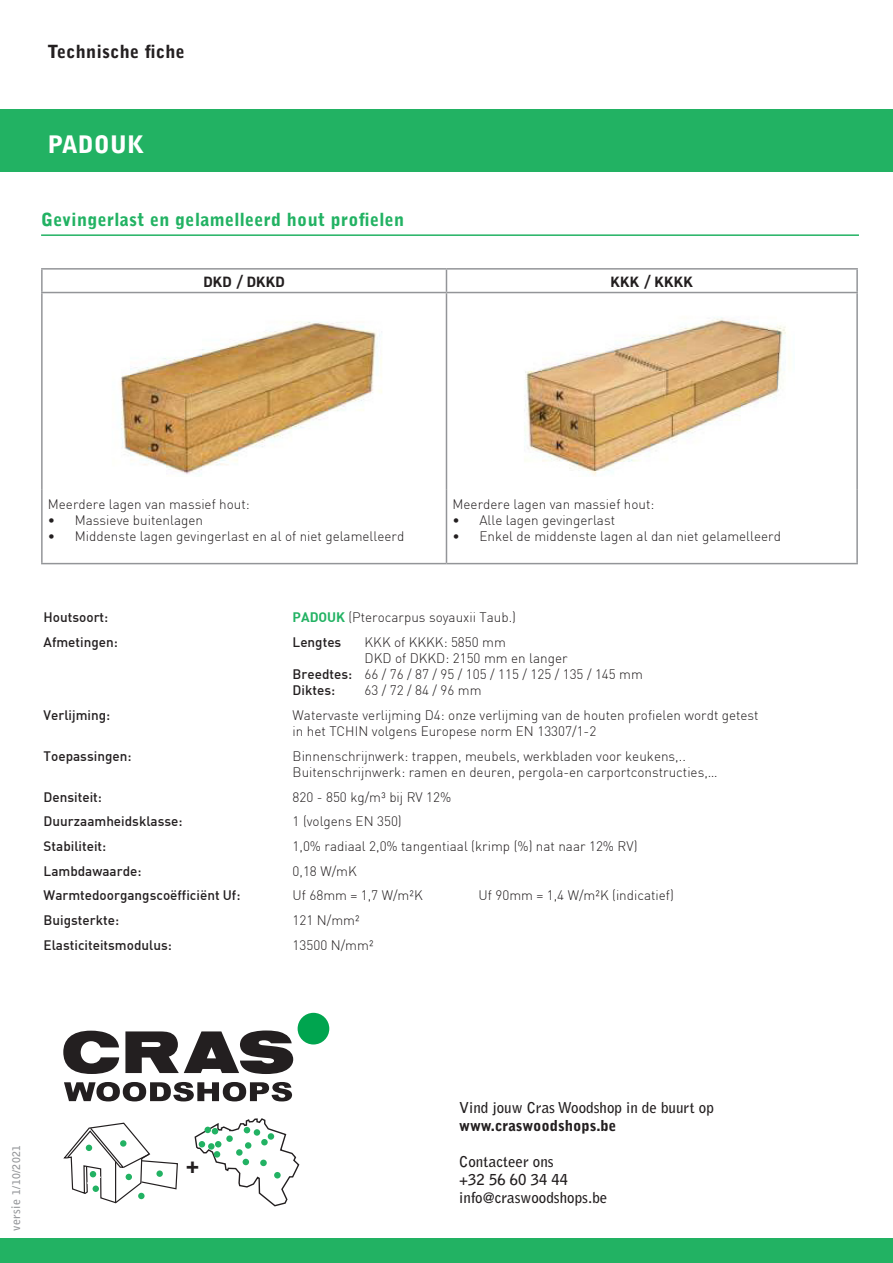
<style>
.page{position:relative;width:893px;height:1263px;background:#fff}
.page>*{position:absolute;margin:0;border:0;box-sizing:border-box;transform-origin:0 0}
.t1{font:900 24px "Bell Gothic Std";color:#fff}
.t2{font:900 22.65px "Bell Gothic Std";color:#231f20}
.t3{font:900 18px "Bell Gothic Std";letter-spacing:.02em;color:#22b263}
.t4{font:900 18px "Bell Gothic Std";letter-spacing:.02em;color:#231f20}
.t5{font:700 15px "Bell Gothic Std";color:#231f20}
.t6{font:900 15px "Bell Gothic Std";color:#231f20}
.t7{font:700 15px "DIN2014";color:#231f20}
.t8{font:13.5px/16.2px "DIN Light";color:#231f20}
.t9{font:13.5px "DIN Medium";color:#231f20}
.t10{font:700 10.5px "Bell Gothic Std";letter-spacing:.04em;color:#939598}
.s1{font-family:"DIN Bold";color:#22b263}
.s2{font-family:"DIN Medium"}
.s3{font-size:12px}
</style>
<div class="page">
<div style="left:0;top:1239px;width:893px;height:24px;background:#22b263"></div>
<svg style="left:63px;top:1031px;width:56px;height:43px"></svg>
<svg style="left:125px;top:1030px;width:168px;height:44px"></svg>
<div style="left:298px;top:1013px;width:31px;height:31px;background:#00a54f;border-radius:50%"></div>
<svg style="left:64px;top:1082px;width:228px;height:19px"></svg>
<svg style="left:63px;top:1122px;width:115px;height:82px"></svg>
<svg style="left:194px;top:1118px;width:106px;height:89px"></svg>
<div style="left:268px;top:1133px;width:6px;height:7px;background:#22b263;border-radius:50%"></div>
<div style="left:261px;top:1139px;width:7px;height:6px;background:#22b263;border-radius:50%"></div>
<div style="left:260px;top:1159px;width:7px;height:7px;background:#22b263;border-radius:50%"></div>
<div style="left:274px;top:1172px;width:7px;height:6px;background:#22b263;border-radius:50%"></div>
<div style="left:0;top:109px;width:893px;height:63px;background:#22b263"></div>
<hr style="left:41px;top:268px;width:405px;height:2px;background:#939598">
<hr style="left:41px;top:270px;width:2px;height:22px;background:#939598">
<hr style="left:446px;top:268px;width:412px;height:2px;background:#939598">
<svg style="left:446px;top:270px;width:1px;height:22px"></svg>
<hr style="left:856px;top:270px;width:2px;height:22px;background:#939598">
<hr style="left:41px;top:292px;width:405px;height:1px;background:#939598">
<hr style="left:41px;top:293px;width:2px;height:197px;background:#939598">
<hr style="left:446px;top:292px;width:412px;height:1px;background:#939598">
<hr style="left:446px;top:293px;width:1px;height:197px;background:#939598">
<hr style="left:856px;top:293px;width:2px;height:197px;background:#939598">
<hr style="left:41px;top:490px;width:2px;height:73px;background:#939598">
<hr style="left:446px;top:490px;width:1px;height:73px;background:#939598">
<hr style="left:856px;top:490px;width:2px;height:73px;background:#939598">
<hr style="left:41px;top:563px;width:405px;height:1px;background:#939598">
<hr style="left:446px;top:563px;width:412px;height:1px;background:#939598">
<hr style="left:41px;top:234px;width:818px;height:2px;background:#22b263">
<img style="left:119px;top:321px;width:263px;height:155px">
<img style="left:524px;top:317px;width:267px;height:159px">
<p class="t4" style="left:48px;top:41px;width:139px">Technische fiche</p>
<p class="t1" style="left:48px;top:130px;width:98px">PADOUK</p>
<p class="t3" style="left:41px;top:209px;width:365px">Gevingerlast en gelamelleerd hout profielen</p>
<p class="t7" style="left:204px;top:271px;width:83px">DKD / DKKD</p>
<p class="t7" style="left:611px;top:271px;width:84px">KKK / KKKK</p>
<p class="t8" style="left:48px;top:496px;width:203px">Meerdere lagen van massief hout:</p>
<p class="t8" style="left:48px;top:512px;width:157px">• Massieve buitenlagen</p>
<p class="t8" style="left:48px;top:528px;width:358px">• Middenste lagen gevingerlast en al of niet gelamelleerd</p>
<p class="t8" style="left:452px;top:496px;width:203px">Meerdere lagen van massief hout:</p>
<p class="t8" style="left:452px;top:512px;width:164px">• Alle lagen gevingerlast</p>
<p class="t8" style="left:452px;top:528px;width:330px">• Enkel de middenste lagen al dan niet gelamelleerd</p>
<p class="t9" style="left:44px;top:608px;width:66px">Houtsoort:</p>
<p class="t8" style="left:293px;top:609px;width:225px"><span class="s1">PADOUK</span> (Pterocarpus soyauxii Taub.)</p>
<p class="t9" style="left:44px;top:633px;width:76px">Afmetingen:</p>
<p class="t9" style="left:293px;top:633px;width:50px">Lengtes</p>
<p class="t8" style="left:365px;top:633px;width:143px">KKK of KKKK: 5850 mm</p>
<p class="t8" style="left:365px;top:650px;width:204px">DKD of DKKD: 2150 mm en langer</p>
<p class="t8" style="left:293px;top:666px;width:352px"><span class="s2">Breedtes:</span> 66 / 76 / 87 / 95 / 105 / 115 / 125 / 135 / 145 mm</p>
<p class="t9" style="left:293px;top:682px;width:44px">Diktes:</p>
<p class="t8" style="left:365px;top:682px;width:119px">63 / 72 / 84 / 96 mm</p>
<p class="t9" style="left:44px;top:706px;width:68px">Verlijming:</p>
<p class="t8" style="left:293px;top:707px;width:468px">Watervaste verlijming D4: onze verlijming van de houten profielen wordt getest in het TCHIN volgens Europese norm EN 13307/1-2</p>
<p class="t9" style="left:44px;top:747px;width:89px">Toepassingen:</p>
<p class="t8" style="left:293px;top:748px;width:426px">Binnenschrijnwerk: trappen, meubels, werkbladen voor keukens,..<br>Buitenschrijnwerk: ramen en deuren, pergola-en carportconstructies,…</p>
<p class="t9" style="left:44px;top:788px;width:60px">Densiteit:</p>
<p class="t8" style="left:293px;top:788px;width:160px">820 - 850 kg/m³ bij RV 12%</p>
<p class="t9" style="left:44px;top:813px;width:141px">Duurzaamheidsklasse:</p>
<p class="t8" style="left:293px;top:813px;width:111px">1 (volgens EN 350)</p>
<p class="t9" style="left:44px;top:837px;width:64px">Stabiliteit:</p>
<p class="t8" style="left:293px;top:838px;width:346px">1,0% radiaal 2,0% tangentiaal (krimp (%) nat naar 12% RV)</p>
<p class="t9" style="left:44px;top:862px;width:99px">Lambdawaarde:</p>
<p class="t8" style="left:293px;top:863px;width:66px">0,18 W/mK</p>
<p class="t9" style="left:44px;top:887px;width:198px">Warmtedoorgangscoëfficiënt Uf:</p>
<p class="t8" style="left:293px;top:887px;width:132px">Uf 68mm = 1,7 W/m²K</p>
<p class="t8" style="left:479px;top:887px;width:197px">Uf 90mm = 1,4 W/m²K (indicatief)</p>
<p class="t9" style="left:44px;top:912px;width:77px">Buigsterkte:</p>
<p class="t8" style="left:293px;top:912px;width:69px">121 N/mm²</p>
<p class="t9" style="left:44px;top:936px;width:130px">Elasticiteitsmodulus:</p>
<p class="t8" style="left:293px;top:937px;width:82px">13500 N/mm²</p>
<p class="t10" style="left:10px;top:1231px;width:88px;rotate:-90deg"><span class="s3">versie</span> 1/10/2021</p>
<p class="t2" style="left:186px;top:1151px;width:15px">+</p>
<p class="t5" style="left:459px;top:1098px;width:256px">Vind jouw Cras Woodshop in de buurt op</p>
<p class="t6" style="left:459px;top:1116px;width:159px">www.craswoodshops.be</p>
<p class="t5" style="left:459px;top:1152px;width:96px">Contacteer ons</p>
<p class="t5" style="left:459px;top:1170px;width:110px">+32 56 60 34 44</p>
<p class="t5" style="left:459px;top:1188px;width:150px">info@craswoodshops.be</p>
</div>
